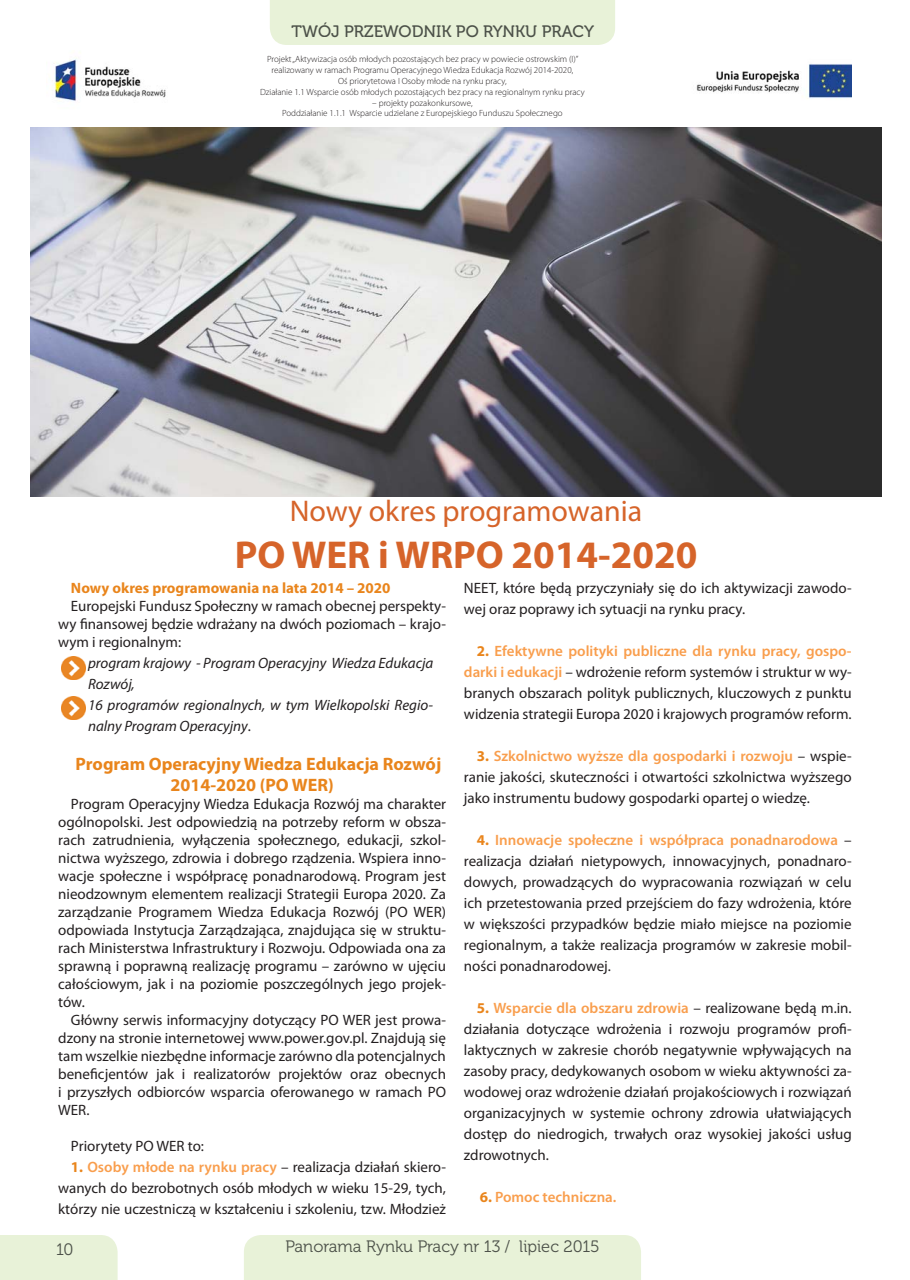
<style>
.page{position:relative;width:910px;height:1280px;background:#fff}
.page>*{position:absolute;margin:0;border:0;box-sizing:border-box;transform-origin:0 0}
.t1{font:700 39px "Myriad Pro";color:#d6642a}
.t2{font:30px "Myriad Pro";color:#d6642a}
.t3{font:700 18px/21px "Myriad Pro";color:#e9851c}
.t4{font:16.5px "Museo 300";color:#4c5149}
.t5{font:16.5px "Museo 500";color:#4c5149}
.t6{font:15px/21px "Myriad Pro";color:#231f20;text-align:justify}
.t7{font:italic 15px/21px "Myriad Pro";color:#231f20}
.t8{font:700 15px "Myriad Pro";color:#e9851c}
.t9{font:600 15px "Myriad Pro";color:#f99e4d}
.t10{font:300 9px/10.8px "Myriad Pro";color:#231f20;text-align:center}
.s1{font-style:normal}
.s2{font-weight:700;color:#e9851c}
.s3{font-weight:600;color:#f99e4d}
</style>
<div class="page">
<div style="left:244px;top:1235px;width:397px;height:45px;background:#e8f2d8"></div>
<div style="left:270px;top:0;width:345px;height:45px;background:#e8f2d8"></div>
<div style="left:0;top:1235px;width:118px;height:45px;background:#e8f2d8"></div>
<div style="left:286px;top:1240px;width:313px;height:16px;background:#e8f2d8"></div>
<div style="left:292px;top:22px;width:302px;height:15px;background:#e8f2d8"></div>
<div style="left:57px;top:1243px;width:16px;height:12px;background:#e8f2d8"></div>
<img style="left:31px;top:128px;width:851px;height:368px">
<img style="left:54px;top:59px;width:112px;height:42px">
<img style="left:696px;top:64px;width:156px;height:35px">
<img style="left:62px;top:657px;width:23px;height:23px">
<img style="left:62px;top:696px;width:23px;height:23px">
<p class="t5" style="left:292px;top:21px;width:304px">TWÓJ PRZEWODNIK PO RYNKU PRACY</p>
<p class="t10" style="left:260px;top:55px;width:326px">Projekt „Aktywizacja osób młodych pozostających bez pracy w powiecie ostrowskim (I)” realizowany w ramach Programu Operacyjnego Wiedza Edukacja Rozwój 2014-2020,<br>Oś priorytetowa I Osoby młode na rynku pracy,<br>Działanie 1.1 Wsparcie osób młodych pozostających bez pracy na regionalnym rynku pracy</p>
<p class="t10" style="left:282px;top:98px;width:282px">– projekty pozakonkursowe,<br>Poddziałanie 1.1.1 Wsparcie udzielane z Europejskiego Funduszu Społecznego</p>
<h2 class="t2" style="left:290px;top:500px;width:354px">Nowy okres programowania</h2>
<h1 class="t1" style="left:235px;top:540px;width:464px">PO WER i WRPO 2014-2020</h1>
<p class="t8" style="left:71px;top:582px;width:321px">Nowy okres programowania na lata 2014 – 2020</p>
<p class="t6" style="left:58px;top:598px;width:389px;line-height:18px;text-indent:13px">Europejski Fundusz Społeczny w ramach obecnej perspekty&shy;wy finansowej będzie wdrażany na dwóch poziomach – krajo&shy;wym i regionalnym:</p>
<p class="t7" style="left:88px;top:653px;width:347px">program krajowy - Program Operacyjny Wiedza Edukacja Rozwój,<br>16 programów regionalnych, w tym Wielkopolski Regio&shy;nalny Program Operacyjny<span class="s1">.</span></p>
<p class="t3" style="left:170px;top:755px;width:272px;text-indent:-95px">Program Operacyjny Wiedza Edukacja Rozwój<br>2014-2020 (PO WER)</p>
<p class="t6" style="left:58px;top:796px;width:389px;line-height:18px;text-indent:13px">Program Operacyjny Wiedza Edukacja Rozwój ma charakter ogólnopolski. Jest odpowiedzią na potrzeby reform w obsza&shy;rach zatrudnienia, wyłączenia społecznego, edukacji, szkol&shy;nictwa wyższego, zdrowia i dobrego rządzenia. Wspiera inno&shy;wacje społeczne i współpracę ponadnarodową. Program jest nieodzownym elementem realizacji Strategii Europa 2020. Za zarządzanie Programem Wiedza Edukacja Rozwój (PO WER) odpowiada Instytucja Zarządzająca, znajdująca się w struktu&shy;rach Ministerstwa Infrastruktury i Rozwoju. Odpowiada ona za sprawną i poprawną realizację programu – zarówno w ujęciu całościowym, jak i na poziomie poszczególnych jego projek&shy;tów.</p>
<p class="t6" style="left:58px;top:1012px;width:389px;line-height:18px;text-indent:13px">Główny serwis informacyjny dotyczący PO WER jest prowa&shy;dzony na stronie internetowej www.power.gov.pl. Znajdują się tam wszelkie niezbędne informacje zarówno dla potencjalnych beneficjentów jak i realizatorów projektów oraz obecnych i przyszłych odbiorców wsparcia oferowanego w ramach PO WER.</p>
<p class="t6" style="left:71px;top:1136px;width:135px">Priorytety PO WER to:</p>
<p class="t6" style="left:58px;top:1157px;width:389px;text-indent:13px"><span class="s2">1.</span> <span class="s3">Osoby młode na rynku pracy</span> – realizacja działań skiero&shy;wanych do bezrobotnych osób młodych w wieku 15-29, tych, którzy nie uczestniczą w kształceniu i szkoleniu, tzw. Młodzież</p>
<p class="t6" style="left:464px;top:578px;width:389px">NEET, które będą przyczyniały się do ich aktywizacji zawodo&shy;wej oraz poprawy ich sytuacji na rynku pracy.</p>
<p class="t6" style="left:464px;top:641px;width:389px;text-indent:13px"><span class="s2">2.</span> <span class="s3">Efektywne polityki publiczne dla rynku pracy, gospo&shy;darki i edukacji</span> – wdrożenie reform systemów i struktur w wy&shy;branych obszarach polityk publicznych, kluczowych z punktu widzenia strategii Europa 2020 i krajowych programów reform.</p>
<p class="t6" style="left:464px;top:746px;width:389px;text-indent:13px"><span class="s2">3.</span> <span class="s3">Szkolnictwo wyższe dla gospodarki i rozwoju</span> – wspie&shy;ranie jakości, skuteczności i otwartości szkolnictwa wyższego jako instrumentu budowy gospodarki opartej o wiedzę.</p>
<p class="t6" style="left:464px;top:830px;width:389px;text-indent:13px"><span class="s2">4.</span> <span class="s3">Innowacje społeczne i współpraca ponadnarodowa</span> – realizacja działań nietypowych, innowacyjnych, ponadnaro&shy;dowych, prowadzących do wypracowania rozwiązań w celu ich przetestowania przed przejściem do fazy wdrożenia, które w większości przypadków będzie miało miejsce na poziomie regionalnym, a także realizacja programów w zakresie mobil&shy;ności ponadnarodowej.</p>
<p class="t6" style="left:464px;top:998px;width:389px;text-indent:13px"><span class="s2">5.</span> <span class="s3">Wsparcie dla obszaru zdrowia</span> – realizowane będą m.in. działania dotyczące wdrożenia i rozwoju programów profi&shy;laktycznych w zakresie chorób negatywnie wpływających na zasoby pracy, dedykowanych osobom w wieku aktywności za&shy;wodowej oraz wdrożenie działań projakościowych i rozwiązań organizacyjnych w systemie ochrony zdrowia ułatwiających dostęp do niedrogich, trwałych oraz wysokiej jakości usług zdrowotnych.</p>
<p class="t9" style="left:480px;top:1191px;width:138px"><span class="s2">6.</span> Pomoc techniczna.</p>
<p class="t4" style="left:56px;top:1240px;width:19px">10</p>
<p class="t4" style="left:285px;top:1237px;width:316px">Panorama Rynku Pracy nr 13 / lipiec 2015</p>
</div>
